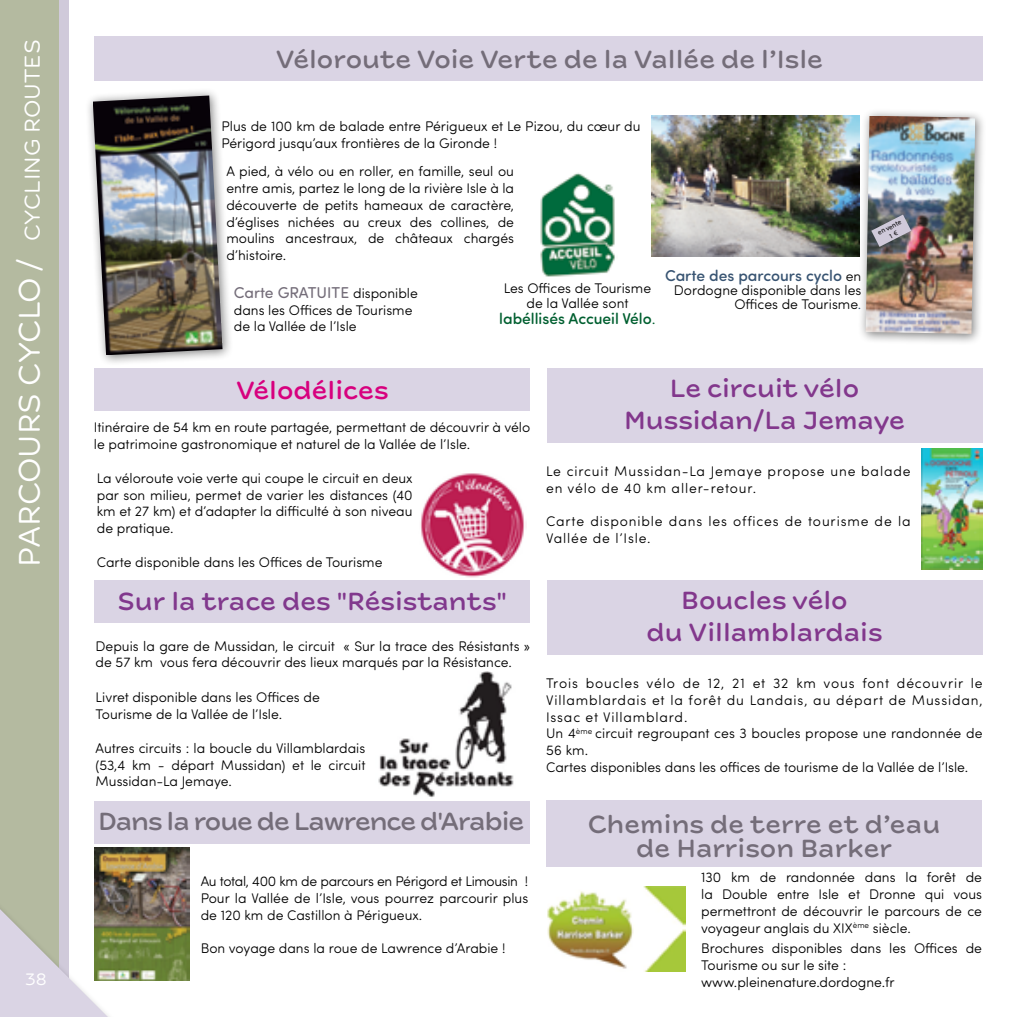
<style>
.page{position:relative;width:1017px;height:1017px;background:#fff}
.page>*{position:absolute;margin:0;border:0;box-sizing:border-box;transform-origin:0 0}
.t1{font:31.5px "New Farm";color:#fff}
.t2{font:500 26.25px/24.5px "New Farm";color:#746d79;text-align:center}
.t3{font:500 26.25px/31.5px "New Farm";color:#82378c;text-align:center}
.t4{font:500 26.25px "New Farm";letter-spacing:-.04em;color:#746d79}
.t5{font:500 26.25px "New Farm";color:#81388d}
.t6{font:500 26.25px "New Farm";color:#d7007e}
.t7{font:17.5px "New Farm";color:#fff}
.t8{font:15.75px "Sofia Pro Soft";color:#746d79}
.t9{font:500 15.75px "Sofia Pro Soft";color:#385472}
.t10{font:500 15.75px "Sofia Pro Soft";color:#005f30}
.t11{font:300 14px/16.8px "Sofia Pro Soft";color:#000}
.t12{font:300 14px/16.8px "Sofia Pro Soft";letter-spacing:.035em;color:#000}
.t13{font:300 14px/16.8px "Sofia Pro Soft";letter-spacing:.06em;color:#000}
.t14{font:7px/8.4px "Myriad Pro";color:#000;text-align:center}
.s1{font-size:22.75px}
.s2{font-weight:300;font-size:14px;color:#000}
.s3{font-weight:300}
.s4{color:#385472}
</style>
<div class="page">
<svg style="left:58px;top:0;width:11px;height:883px;background:#cdc8d4"></svg>
<div style="left:0;top:0;width:58px;height:1017px;background:#b4baa0"></div>
<svg style="left:0;top:883px;width:133px;height:134px"></svg>
<div style="left:94px;top:369px;width:436px;height:42px;background:#dad4e4"></div>
<img style="left:421px;top:473px;width:105px;height:105px">
<img style="left:540px;top:173px;width:75px;height:104px">
<div style="left:94px;top:36px;width:888px;height:45px;background:#dad4e4"></div>
<img style="left:652px;top:116px;width:206px;height:140px">
<div style="left:858px;top:108px;width:128px;height:236px;background:#000;opacity:.5"></div>
<img style="left:866px;top:116px;width:109px;height:218px">
<svg style="left:871px;top:215px;width:40px;height:32px"></svg>
<div style="left:85px;top:88px;width:149px;height:278px;background:#000;opacity:.5"></div>
<img style="left:93px;top:96px;width:130px;height:259px">
<div style="left:546px;top:801px;width:436px;height:66px;background:#dad4e4"></div>
<img style="left:547px;top:886px;width:138px;height:86px">
<div style="left:94px;top:801px;width:436px;height:42px;background:#dad4e4"></div>
<img style="left:95px;top:847px;width:95px;height:133px">
<div style="left:94px;top:581px;width:436px;height:42px;background:#dad4e4"></div>
<img style="left:378px;top:672px;width:136px;height:126px">
<div style="left:547px;top:580px;width:435px;height:75px;background:#dad4e4"></div>
<div style="left:547px;top:368px;width:435px;height:75px;background:#dad4e4"></div>
<img style="left:922px;top:449px;width:60px;height:121px">
<h1 class="t1" style="left:10px;top:567px;width:529px;rotate:-90deg">PARCOURS CYCLO / <span class="s1">CYCLING ROUTES</span></h1>
<p class="t7" style="left:25px;top:969px;width:23px">38</p>
<h2 class="t2" style="left:276px;top:48px;width:549px">Véloroute Voie Verte de la Vallée de l’Isle</h2>
<p class="t11" style="left:221px;top:117px;width:421px">Plus de 100 km de balade entre Périgueux et Le Pizou, du cœur du<br>Périgord jusqu’aux frontières de la Gironde !</p>
<p class="t11" style="left:226px;top:162px;width:289px;text-align:justify">A pied, à vélo ou en roller, en famille, seul ou entre amis, partez le long de la rivière Isle à la découverte de petits hameaux de caractère, d’églises nichées au creux des collines, de moulins ancestraux, de châteaux chargés d’histoire.</p>
<p class="t8" style="left:234px;top:282px;width:186px">Carte GRATUITE <span class="s2">disponible</span></p>
<p class="t11" style="left:234px;top:301px;width:180px">dans les Offices de Tourisme de la Vallée de l’Isle</p>
<p class="t11" style="left:504px;top:279px;width:149px;line-height:15.8px;text-align:center">Les Offices de Tourisme de la Vallée sont</p>
<p class="t10" style="left:499px;top:307px;width:158px">labéllisés Accueil Vélo<span class="s3">.</span></p>
<p class="t9" style="left:665px;top:264px;width:198px">Carte des parcours cyclo <span class="s2">en</span></p>
<p class="t11" style="left:674px;top:282px;width:189px;line-height:14px;text-align:right">Dordogne disponible dans les<br>Offices de Tourisme<span class="s4">.</span></p>
<p class="t14" style="left:876px;top:229px;width:27px;rotate:-27deg">en vente<br>1 €</p>
<h2 class="t6" style="left:236px;top:374px;width:154px">Vélodélices</h2>
<p class="t11" style="left:94px;top:419px;width:438px">Itinéraire de 54 km en route partagée, permettant de découvrir à vélo le patrimoine gastronomique et naturel de la Vallée de l’Isle.</p>
<p class="t11" style="left:97px;top:469px;width:317px;text-align:justify">La véloroute voie verte qui coupe le circuit en deux par son milieu, permet de varier les distances (40 km et 27 km) et d’adapter la difficulté à son niveau de pratique.</p>
<p class="t11" style="left:97px;top:553px;width:287px">Carte disponible dans les Offices de Tourisme</p>
<h2 class="t5" style="left:118px;top:585px;width:391px">Sur la trace des "Résistants"</h2>
<p class="t11" style="left:96px;top:637px;width:436px">Depuis la gare de Mussidan, le circuit « Sur la trace des Résistants » de 57 km vous fera découvrir des lieux marqués par la Résistance.</p>
<p class="t11" style="left:96px;top:689px;width:226px">Livret disponible dans les Offices de<br>Tourisme de la Vallée de l’Isle.</p>
<p class="t11" style="left:96px;top:739px;width:271px;text-align:justify">Autres circuits : la boucle du Villamblardais (53,4 km - départ Mussidan) et le circuit Mussidan-La Jemaye.</p>
<h2 class="t4" style="left:98px;top:805px;width:428px">Dans la roue de Lawrence d'Arabie</h2>
<p class="t11" style="left:201px;top:872px;width:329px;text-align:justify">Au total, 400 km de parcours en Périgord et Limousin !<br>Pour la Vallée de l’Isle, vous pourrez parcourir plus de 120 km de Castillon à Périgueux.</p>
<p class="t11" style="left:201px;top:939px;width:306px">Bon voyage dans la roue de Lawrence d’Arabie !</p>
<h2 class="t3" style="left:624px;top:374px;width:282px">Le circuit vélo<br>Mussidan/La Jemaye</h2>
<p class="t13" style="left:546px;top:462px;width:366px">Le circuit Mussidan-La Jemaye propose une balade en vélo de 40 km aller-retour.</p>
<p class="t13" style="left:546px;top:512px;width:366px">Carte disponible dans les offices de tourisme de la<br>Vallée de l’Isle.</p>
<h2 class="t3" style="left:647px;top:586px;width:237px">Boucles vélo<br>du Villamblardais</h2>
<p class="t12" style="left:546px;top:674px;width:438px">Trois boucles vélo de 12, 21 et 32 km vous font découvrir le Villamblardais et la forêt du Landais, au départ de Mussidan, Issac et Villamblard.<br>Un 4<sup>ème</sup> circuit regroupant ces 3 boucles propose une randonnée de 56 km.<br>Cartes disponibles dans les offices de tourisme de la Vallée de l’Isle.</p>
<h2 class="t2" style="left:588px;top:813px;width:354px">Chemins de terre et d’eau de Harrison Barker</h2>
<p class="t11" style="left:701px;top:868px;width:282px;text-align:justify">130 km de randonnée dans la forêt de la Double entre Isle et Dronne qui vous permettront de découvrir le parcours de ce voyageur anglais du XIX<sup>ème</sup> siècle.</p>
<p class="t11" style="left:701px;top:939px;width:282px">Brochures disponibles dans les Offices de<br>Tourisme ou sur le site : www.pleinenature.dordogne.fr</p>
</div>
